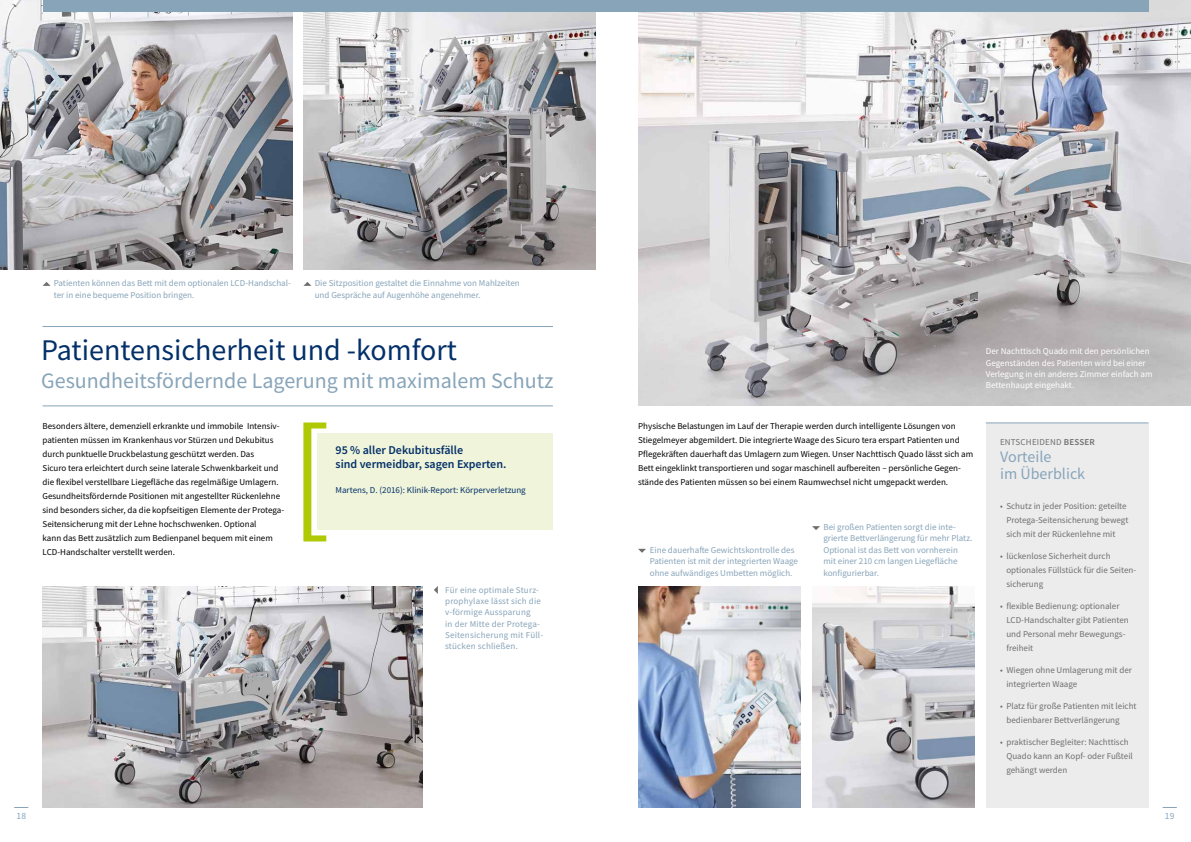
<style>
.page{position:relative;width:1191px;height:842px;background:#fff}
.page>*{position:absolute;margin:0;border:0;box-sizing:border-box;transform-origin:0 0}
.t1{font:30px "Source Sans Pro";color:#033069}
.t2{font:22px "Source Sans Pro";color:#87a4b9}
.t3{font:16px/17px "Source Sans Pro";color:#87a4b9}
.t4{font:600 12px/14px "Source Sans Pro";color:#033069}
.t5{font:9.5px "Source Sans Pro";color:#87a4b9}
.t6{font:9px/14px "Source Sans Pro";color:#000}
.t7{font:9px/14px "Source Sans Pro";color:#6f6f6e}
.t8{font:9px/11.3px "Source Sans Pro";color:#87a4b9}
.t9{font:9px/11.3px "Source Sans Pro";color:#fff}
.t10{font:9px/11.3px "Source Sans Pro";letter-spacing:.02em;color:#87a4b9}
.t11{font:9px "Source Sans Pro";color:#033069}
.t12{font:9px "Source Sans Pro";letter-spacing:.02em;color:#6f6f6e}
.s1{font-weight:600}
</style>
<div class="page">
<svg style="left:1162px;top:807px;width:14px;height:1px"></svg>
<svg style="left:14px;top:807px;width:14px;height:1px"></svg>
<img style="left:638px;top:587px;width:162px;height:221px">
<img style="left:812px;top:587px;width:162px;height:221px">
<img style="left:638px;top:0;width:553px;height:405px">
<img style="left:43px;top:587px;width:379px;height:221px">
<div style="left:986px;top:423px;width:162px;height:385px;background:#ececed"></div>
<hr style="left:986px;top:422px;width:162px;height:1px;background:#87a4b9">
<svg style="left:638px;top:549px;width:8px;height:4px"></svg>
<svg style="left:434px;top:586px;width:4px;height:8px"></svg>
<svg style="left:812px;top:526px;width:8px;height:4px"></svg>
<svg style="left:43px;top:282px;width:8px;height:4px"></svg>
<svg style="left:303px;top:282px;width:8px;height:4px"></svg>
<hr style="left:43px;top:326px;width:510px;height:1px;background:#87a4b9">
<hr style="left:43px;top:405px;width:510px;height:1px;background:#87a4b9">
<div style="left:317px;top:434px;width:236px;height:96px;background:#f0f4da"></div>
<svg style="left:303px;top:422px;width:23px;height:119px"></svg>
<img style="left:0;top:0;width:292px;height:269px">
<img style="left:303px;top:11px;width:292px;height:258px">
<div style="left:43px;top:0;width:1105px;height:11px;background:#87a4b9"></div>
<p class="t8" style="left:54px;top:278px;width:238px">Patienten können das Bett mit dem optionalen LCD-Handschal&shy;ter in eine bequeme Position bringen.</p>
<p class="t8" style="left:315px;top:278px;width:207px">Die Sitzposition gestaltet die Einnahme von Mahlzeiten und Gespräche auf Augenhöhe angenehmer.</p>
<h1 class="t1" style="left:41px;top:331px;width:417px">Patientensicherheit und -komfort</h1>
<h2 class="t2" style="left:41px;top:367px;width:514px">Gesundheitsfördernde Lagerung mit maximalem Schutz</h2>
<p class="t6" style="left:43px;top:419px;width:243px">Besonders ältere, demenziell erkrankte und immobile Intensiv&shy;patienten müssen im Krankenhaus vor Stürzen und Dekubitus durch punktuelle Druckbelastung geschützt werden. Das<br>Sicuro tera erleichtert durch seine laterale Schwenkbarkeit und die flexibel verstellbare Liegefläche das regelmäßige Umlagern.<br>Gesundheitsfördernde Positionen mit angestellter Rückenlehne sind besonders sicher, da die kopfseitigen Elemente der Protega-Seitensicherung mit der Lehne hochschwenken. Optional<br>kann das Bett zusätzlich zum Bedienpanel bequem mit einem LCD-Handschalter verstellt werden.</p>
<p class="t6" style="left:638px;top:419px;width:336px">Physische Belastungen im Lauf der Therapie werden durch intelligente Lösungen von Stiegelmeyer abgemildert. Die integrierte Waage des Sicuro tera erspart Patienten und Pflegekräften dauerhaft das Umlagern zum Wiegen. Unser Nachttisch Quado lässt sich am Bett eingeklinkt transportieren und sogar maschinell aufbereiten – persönliche Gegen&shy;stände des Patienten müssen so bei einem Raumwechsel nicht umgepackt werden.</p>
<h3 class="t4" style="left:335px;top:443px;width:172px">95 % aller Dekubitusfälle<br>sind vermeidbar, sagen Experten.</h3>
<p class="t11" style="left:335px;top:484px;width:192px">Martens, D. (2016): Klinik-Report: Körperverletzung</p>
<p class="t8" style="left:823px;top:521px;width:150px">Bei großen Patienten sorgt die inte&shy;grierte Bettverlängerung für mehr Platz.<br>Optional ist das Bett von vornherein mit einer 210 cm langen Liegefläche konfigurierbar.</p>
<p class="t8" style="left:650px;top:544px;width:150px">Eine dauerhafte Gewichtskontrolle des<br>Patienten ist mit der integrierten Waage ohne aufwändiges Umbetten möglich.</p>
<p class="t10" style="left:445px;top:584px;width:99px">Für eine optimale Sturz&shy;prophylaxe lässt sich die v-förmige Aussparung<br>in der Mitte der Protega-<br>Seitensicherung mit Füll&shy;stücken schließen.</p>
<p class="t9" style="left:986px;top:346px;width:168px">Der Nachttisch Quado mit den persönlichen Gegenständen des Patienten wird bei einer Verlegung in ein anderes Zimmer einfach am Bettenhaupt eingehakt.</p>
<p class="t12" style="left:1000px;top:436px;width:96px">ENTSCHEIDEND <span class="s1">BESSER</span></p>
<h3 class="t3" style="left:1000px;top:448px;width:87px">Vorteile<br>im Überblick</h3>
<p class="t7" style="left:1006px;top:499px;width:124px;text-indent:-6px">• Schutz in jeder Position: geteilte<br>Protega-Seitensicherung bewegt sich mit der Rückenlehne mit</p>
<p class="t7" style="left:1006px;top:549px;width:131px;text-indent:-6px">• lückenlose Sicherheit durch optionales Füllstück für die Seiten&shy;sicherung</p>
<p class="t7" style="left:1006px;top:599px;width:124px;text-indent:-6px">• flexible Bedienung: optionaler<br>LCD-Handschalter gibt Patienten und Personal mehr Bewegungs&shy;freiheit</p>
<p class="t7" style="left:1006px;top:663px;width:127px;text-indent:-6px">• Wiegen ohne Umlagerung mit der integrierten Waage</p>
<p class="t7" style="left:1006px;top:699px;width:132px;text-indent:-6px">• Platz für große Patienten mit leicht bedienbarer Bettverlängerung</p>
<p class="t7" style="left:1006px;top:735px;width:128px;text-indent:-6px">• praktischer Begleiter: Nachttisch<br>Quado kann an Kopf- oder Fußteil gehängt werden</p>
<p class="t5" style="left:16px;top:810px;width:11px">18</p>
<p class="t5" style="left:1164px;top:810px;width:11px">19</p>
</div>
